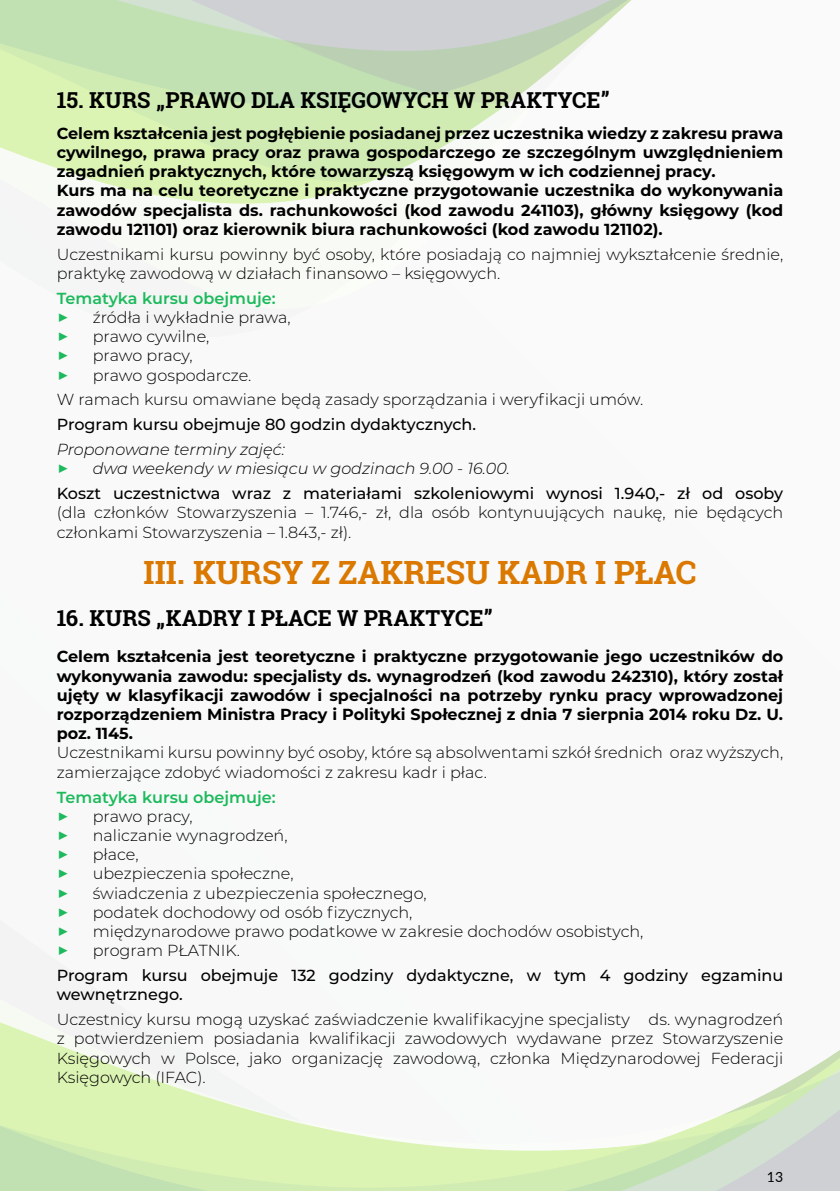
<style>
.page{position:relative;width:840px;height:1191px;background:#fff}
.page>*{position:absolute;margin:0;border:0;box-sizing:border-box;transform-origin:0 0}
.t1{font:700 32px "Roboto Slab";color:#da7800}
.t2{font:700 22px "Roboto Slab";color:#000}
.t3{font:300 16px/19.2px "Montserrat";color:#000}
.t4{font:700 16px/19.2px "Montserrat";color:#000}
.t5{font:500 16px/19.2px "Montserrat";color:#000}
.t6{font:italic 300 16px/19.2px "Montserrat";color:#000}
.t7{font:14px "Lato";color:#000}
.s1{font-weight:600;color:#1dba5d}
.s2{font-weight:600;font-size:20px;color:#1dba5d}
.s3{font-weight:600;font-style:normal;font-size:20px;color:#1dba5d}
</style>
<div class="page">
<div style="left:0;top:0;width:839px;height:1191px;background:#f9f9f9"></div>
<svg style="left:101px;top:182px;width:269px;height:22px;fill:#dbf3b3"></svg>
<svg style="left:0;top:121px;width:483px;height:61px"></svg>
<svg style="left:0;top:0;width:631px;height:121px;background:#cde1c1"></svg>
<svg style="left:0;top:1030px;width:839px;height:161px"></svg>
<h2 class="t2" style="left:57px;top:85px;width:554px">15. KURS „PRAWO DLA KSIĘGOWYCH W PRAKTYCE”</h2>
<p class="t4" style="left:57px;top:123px;width:727px">Celem kształcenia jest pogłębienie posiadanej przez uczestnika wiedzy z zakresu prawa cywilnego, prawa pracy oraz prawa gospodarczego ze szczególnym uwzględnieniem zagadnień praktycznych, które towarzyszą księgowym w ich codziennej pracy.<br>Kurs ma na celu teoretyczne i praktyczne przygotowanie uczestnika do wykonywania zawodów specjalista ds. rachunkowości (kod zawodu 241103), główny księgowy (kod zawodu 121101) oraz kierownik biura rachunkowości (kod zawodu 121102).</p>
<p class="t3" style="left:57px;top:244px;width:727px">Uczestnikami kursu powinny być osoby, które posiadają co najmniej wykształcenie średnie, praktykę zawodową w działach finansowo – księgowych.</p>
<p class="t3" style="left:57px;top:288px;width:235px"><span class="s1">Tematyka kursu obejmuje: </span><span class="s2">▶</span> źródła i wykładnie prawa, <span class="s2">▶</span> prawo cywilne,<br><span class="s2">▶</span> prawo pracy,<br><span class="s2">▶</span> prawo gospodarcze.</p>
<p class="t3" style="left:57px;top:389px;width:587px">W ramach kursu omawiane będą zasady sporządzania i weryfikacji umów.</p>
<p class="t5" style="left:57px;top:414px;width:420px">Program kursu obejmuje 80 godzin dydaktycznych.</p>
<p class="t6" style="left:57px;top:439px;width:454px">Proponowane terminy zajęć:<br><span class="s3">▶</span> dwa weekendy w miesiącu w godzinach 9.00 - 16.00.</p>
<p class="t5" style="left:57px;top:483px;width:727px">Koszt uczestnictwa wraz z materiałami szkoleniowymi wynosi 1.940,- zł od osoby</p>
<p class="t3" style="left:57px;top:502px;width:727px">(dla członków Stowarzyszenia – 1.746,- zł, dla osób kontynuujących naukę, nie będących członkami Stowarzyszenia – 1.843,- zł).</p>
<h1 class="t1" style="left:143px;top:551px;width:554px">III. KURSY Z ZAKRESU KADR I PŁAC</h1>
<h2 class="t2" style="left:57px;top:603px;width:437px">16. KURS „KADRY I PŁACE W PRAKTYCE”</h2>
<p class="t4" style="left:57px;top:646px;width:727px;text-align:justify">Celem kształcenia jest teoretyczne i praktyczne przygotowanie jego uczestników do wykonywania zawodu: specjalisty ds. wynagrodzeń (kod zawodu 242310), który został ujęty w klasyfikacji zawodów i specjalności na potrzeby rynku pracy wprowadzonej rozporządzeniem Ministra Pracy i Polityki Społecznej z dnia 7 sierpnia 2014 roku Dz. U. poz. 1145.</p>
<p class="t3" style="left:57px;top:742px;width:727px">Uczestnikami kursu powinny być osoby, które są absolwentami szkół średnich oraz wyższych, zamierzające zdobyć wiadomości z zakresu kadr i płac.</p>
<p class="t3" style="left:57px;top:786px;width:588px"><span class="s1">Tematyka kursu obejmuje:<br></span><span class="s2">▶</span> prawo pracy,<br><span class="s2">▶</span> naliczanie wynagrodzeń,<br><span class="s2">▶</span> płace,<br><span class="s2">▶</span> ubezpieczenia społeczne,<br><span class="s2">▶</span> świadczenia z ubezpieczenia społecznego,<br><span class="s2">▶</span> podatek dochodowy od osób fizycznych,<br><span class="s2">▶</span> międzynarodowe prawo podatkowe w zakresie dochodów osobistych, <span class="s2">▶</span> program PŁATNIK.</p>
<p class="t5" style="left:57px;top:965px;width:727px">Program kursu obejmuje 132 godziny dydaktyczne, w tym 4 godziny egzaminu wewnętrznego.</p>
<p class="t3" style="left:57px;top:1009px;width:727px;text-align:justify">Uczestnicy kursu mogą uzyskać zaświadczenie kwalifikacyjne specjalisty ds. wynagrodzeń z potwierdzeniem posiadania kwalifikacji zawodowych wydawane przez Stowarzyszenie Księgowych w Polsce, jako organizację zawodową, członka Międzynarodowej Federacji Księgowych (IFAC).</p>
<p class="t7" style="left:766px;top:1166px;width:18px">13</p>
</div>
